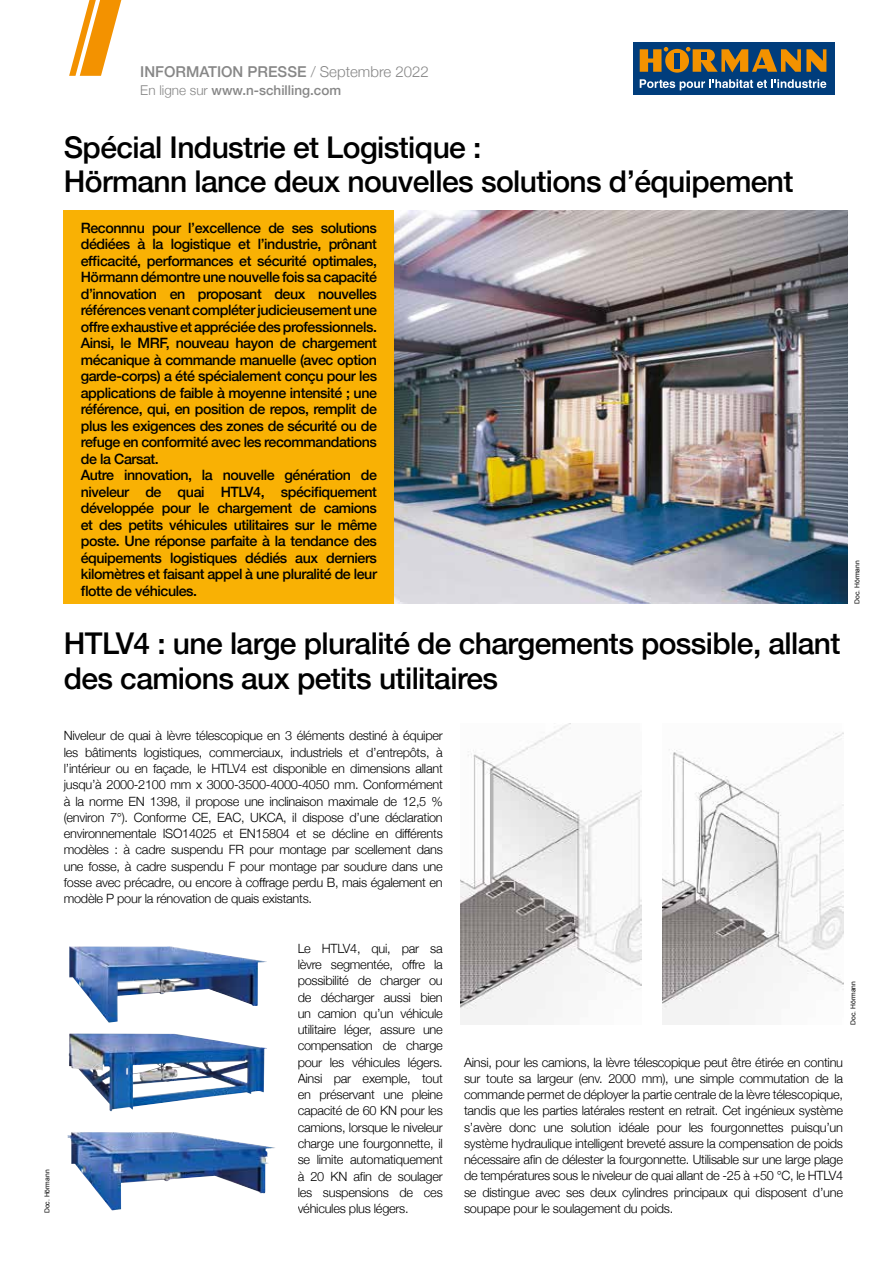
<style>
.page{position:relative;width:893px;height:1263px;background:#fff}
.page>*{position:absolute;margin:0;border:0;box-sizing:border-box;transform-origin:0 0}
.t1{font:500 30px/34.5px "Helvetica Neue";letter-spacing:-.02em;color:#000}
.t2{font:500 15px "Helvetica Neue";color:#878787}
.t3{font:500 14.25px/16.5px "Helvetica Neue";letter-spacing:-.03em;color:#000}
.t4{font:500 13.5px "Helvetica Neue";color:#878787}
.t5{font:300 12.75px/16.2px "Helvetica Neue";letter-spacing:-.02em;color:#000;text-align:justify}
.t6{font:6.75px "Arial";color:#000}
.s1{font-weight:300}
</style>
<div class="page">
<div style="left:632px;top:42px;width:202px;height:53px;background:#003d7c"></div>
<div style="left:665px;top:49px;width:24px;height:24px;background:#f39200;border-radius:50%"></div>
<svg style="left:640px;top:47px;width:28px;height:25px"></svg>
<div style="left:674px;top:53px;width:6px;height:15px;background:#003d7c"></div>
<svg style="left:686px;top:47px;width:140px;height:25px"></svg>
<svg style="left:640px;top:79px;width:186px;height:11px"></svg>
<svg style="left:69px;top:0;width:52px;height:76px"></svg>
<img style="left:69px;top:1033px;width:198px;height:78px">
<img style="left:68px;top:1132px;width:207px;height:78px">
<img style="left:69px;top:946px;width:198px;height:76px">
<img style="left:662px;top:732px;width:181px;height:293px">
<img style="left:461px;top:723px;width:180px;height:301px">
<img style="left:394px;top:210px;width:453px;height:394px">
<div style="left:64px;top:210px;width:330px;height:394px;background:#f9b104"></div>
<p class="t2" style="left:140px;top:59px;width:290px">INFORMATION PRESSE <span class="s1">/ Septembre 2022</span></p>
<p class="t4" style="left:140px;top:79px;width:202px"><span class="s1">En ligne sur</span> www.n-schilling.com</p>
<h1 class="t1" style="left:64px;top:128px;width:731px">Spécial Industrie et Logistique :<br>Hörmann lance deux nouvelles solutions d’équipement</h1>
<p class="t3" style="left:81px;top:218px;width:298px">Reconnnu pour l’excellence de ses solutions dédiées à la logistique et l’industrie, prônant efficacité, performances et sécurité optimales, Hörmann démontre une nouvelle fois sa capacité d’innovation en proposant deux nouvelles références venant compléter judicieusement une offre exhaustive et appréciée des professionnels.<br>Ainsi, le MRF, nouveau hayon de chargement mécanique à commande manuelle (avec option garde-corps) a été spécialement conçu pour les applications de faible à moyenne intensité ; une référence, qui, en position de repos, remplit de plus les exigences des zones de sécurité ou de refuge en conformité avec les recommandations de la Carsat.<br>Autre innovation, la nouvelle génération de niveleur de quai HTLV4, spécifiquement développée pour le chargement de camions et des petits véhicules utilitaires sur le même poste. Une réponse parfaite à la tendance des équipements logistiques dédiés aux derniers kilomètres et faisant appel à une pluralité de leur flotte de véhicules.</p>
<h1 class="t1" style="left:64px;top:624px;width:778px">HTLV4 : une large pluralité de chargements possible, allant des camions aux petits utilitaires</h1>
<p class="t6" style="left:853px;top:604px;width:45px;rotate:-90deg">Doc. Hörmann</p>
<p class="t6" style="left:43px;top:1213px;width:45px;rotate:-90deg">Doc. Hörmann</p>
<p class="t5" style="left:64px;top:727px;width:381px">Niveleur de quai à lèvre télescopique en 3 éléments destiné à équiper les bâtiments logistiques, commerciaux, industriels et d’entrepôts, à l’intérieur ou en façade, le HTLV4 est disponible en dimensions allant jusqu’à 2000-2100 mm x 3000-3500-4000-4050 mm. Conformément à la norme EN 1398, il propose une inclinaison maximale de 12,5 % (environ 7°). Conforme CE, EAC, UKCA, il dispose d’une déclaration environnementale ISO14025 et EN15804 et se décline en différents modèles : à cadre suspendu FR pour montage par scellement dans une fosse, à cadre suspendu F pour montage par soudure dans une fosse avec précadre, ou encore à coffrage perdu B, mais également en modèle P pour la rénovation de quais existants.</p>
<p class="t5" style="left:298px;top:939px;width:147px">Le HTLV4, qui, par sa lèvre segmentée, offre la possibilité de charger ou de décharger aussi bien un camion qu’un véhicule utilitaire léger, assure une compensation de charge pour les véhicules légers.<br>Ainsi par exemple, tout en préservant une pleine capacité de 60 KN pour les camions, lorsque le niveleur charge une fourgonnette, il se limite automatiquement à 20 KN afin de soulager les suspensions de ces véhicules plus légers.</p>
<p class="t6" style="left:849px;top:1025px;width:45px;rotate:-90deg">Doc. Hörmann</p>
<p class="t5" style="left:464px;top:1053px;width:381px">Ainsi, pour les camions, la lèvre télescopique peut être étirée en continu sur toute sa largeur (env. 2000 mm), une simple commutation de la commande permet de déployer la partie centrale de la lèvre télescopique, tandis que les parties latérales restent en retrait. Cet ingénieux système s’avère donc une solution idéale pour les fourgonnettes puisqu’un système hydraulique intelligent breveté assure la compensation de poids nécessaire afin de délester la fourgonnette. Utilisable sur une large plage de températures sous le niveleur de quai allant de -25 à +50 °C, le HTLV4 se distingue avec ses deux cylindres principaux qui disposent d’une soupape pour le soulagement du poids.</p>
</div>
